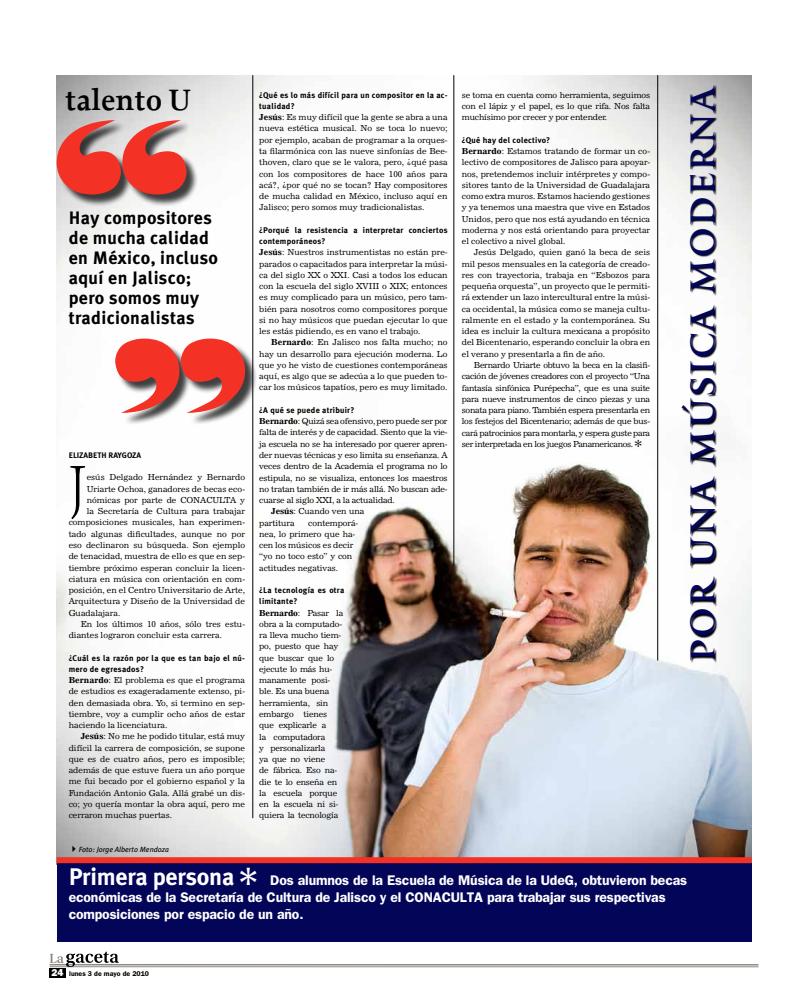
<style>
.page{position:relative;width:794px;height:1007px;background:#fff}
.page>*{position:absolute;margin:0;border:0;box-sizing:border-box;transform-origin:0 0}
.t1{font:300 59.9px "Proforma";color:#000}
.t2{font:34px "Mantinia";letter-spacing:.05em;color:#030559}
.t3{font:600 31px "Proforma";color:#000}
.t4{font:700 18px/20px "Meta Plus";letter-spacing:.02em;color:#000}
.t5{font:600 14px/17px "Franklin Gothic";letter-spacing:-.01em;color:#fff}
.t6{font:8.2px/11.3px "News 702 BT";color:#000;text-align:justify}
.t7{font:8.2px/11.3px "News 702 BT";letter-spacing:-.02em;color:#000}
.t8{font:700 8.2px/11.3px "Meta Plus";letter-spacing:.03em;color:#000}
.t9{font:700 8px "Meta Plus";color:#000}
.t10{font:italic 7.5px "Meta Plus";color:#000}
.t11{font:600 7px "Franklin Gothic";color:#000}
.s1{font-weight:700}
.s2{font-family:"Monotype Sorts";font-size:10px}
.s3{font-family:"Meta Plus";font-weight:700;font-size:24px}
.s4{font-family:"Monotype Sorts";font-weight:400;font-size:24px}
.s5{font-weight:800;font-size:10px;color:#fff}
</style>
<div class="page">
<hr style="left:50px;top:963px;width:708px;height:2px;background:#8f8984">
<hr style="left:50px;top:966px;width:708px;height:1px;background:#8f8984">
<svg style="left:50px;top:951px;width:69px;height:15px"></svg>
<div style="left:50px;top:968px;width:16px;height:9px;background:#000"></div>
<img style="left:57px;top:75px;width:694px;height:782px">
<div style="left:57px;top:863px;width:694px;height:78px;background:#030559"></div>
<div style="left:57px;top:857px;width:694px;height:6px;background:#f33124"></div>
<div style="left:58px;top:122px;width:141px;height:85px;background:#000;opacity:.75"></div>
<svg style="left:57px;top:120px;width:130px;height:74px;background:#d7645c"></svg>
<div style="left:117px;top:340px;width:140px;height:85px;background:#000;opacity:.75"></div>
<svg style="left:115px;top:338px;width:130px;height:75px"></svg>
<hr style="left:657px;top:75px;width:1px;height:585px;background:#000">
<svg style="left:682px;top:85px;width:35px;height:577px;fill:#f6f6f6"></svg>
<hr style="left:252px;top:75px;width:1px;height:743px;background:#000">
<hr style="left:453px;top:75px;width:1px;height:491px;background:#000">
<h3 class="t3" style="left:65px;top:81px;width:127px">talento U</h3>
<h3 class="t4" style="left:69px;top:208px;width:151px">H ay compositores de mucha calidad en México, incluso aquí en Jalisco; pero somos muy tradicionalistas</h3>
<p class="t9" style="left:69px;top:450px;width:64px">ELIZABETH RAYGOZA</p>
<h1 class="t1" style="left:69px;top:449px;width:20px">J</h1>
<p class="t6" style="left:87px;top:471px;width:160px">esús Delgado Hernández y Bernardo</p>
<p class="t6" style="left:87px;top:483px;width:160px">Uriarte Ochoa, ganadores de becas eco-</p>
<p class="t6" style="left:87px;top:494px;width:160px">nómicas por parte de CONACULTA y</p>
<p class="t6" style="left:87px;top:505px;width:160px">la Secretaría de Cultura para trabajar</p>
<p class="t6" style="left:69px;top:516px;width:178px">composiciones musicales, han experimen-</p>
<p class="t6" style="left:69px;top:528px;width:178px">tado algunas dificultades, aunque no por</p>
<p class="t6" style="left:69px;top:539px;width:178px">eso declinaron su búsqueda. Son ejemplo</p>
<p class="t6" style="left:69px;top:550px;width:178px">de tenacidad, muestra de ello es que en sep-</p>
<p class="t6" style="left:69px;top:561px;width:178px">tiembre próximo esperan concluir la licen-</p>
<p class="t6" style="left:69px;top:573px;width:178px">ciatura en música con orientación en com-</p>
<p class="t6" style="left:69px;top:584px;width:178px">posición, en el Centro Universitario de Arte,</p>
<p class="t6" style="left:69px;top:595px;width:178px">Arquitectura y Diseño de la Universidad de</p>
<p class="t6" style="left:69px;top:606px;width:53px">Guadalajara.</p>
<p class="t6" style="left:81px;top:618px;width:166px">En los últimos 10 años, sólo tres estu-</p>
<p class="t6" style="left:69px;top:629px;width:155px">diantes lograron concluir esta carrera.</p>
<p class="t8" style="left:69px;top:652px;width:178px">¿Cuál es la razón por la que es tan bajo el nú&shy;mero de egresados?</p>
<p class="t6" style="left:69px;top:674px;width:178px"><span class="s1">Bernardo</span>: El problema es que el programa de estudios es exageradamente extenso, pi&shy;den demasiada obra. Yo, si termino en sep&shy;tiembre, voy a cumplir ocho años de estar haciendo la licenciatura.</p>
<p class="t6" style="left:69px;top:730px;width:178px;text-indent:12px"><span class="s1">Jesús</span>: No me he podido titular, está muy difícil la carrera de composición, se supone que es de cuatro años, pero es imposible; además de que estuve fuera un año porque me fui becado por el gobierno español y la Fundación Antonio Gala. Allá grabé un dis&shy;co; yo quería montar la obra aquí, pero me cerraron muchas puertas.</p>
<p class="t10" style="left:69px;top:844px;width:102px">✔Foto: Jorge Alberto Mendoza</p>
<p class="t8" style="left:259px;top:89px;width:190px">¿Qué es lo más difícil para un compositor en la ac&shy;tualidad?</p>
<p class="t6" style="left:259px;top:111px;width:190px"><span class="s1">Jesús</span>: Es muy difícil que la gente se abra a una nueva estética musical. No se toca lo nuevo; por ejemplo, acaban de programar a la orques&shy;ta filarmónica con las nueve sinfonías de Bee&shy;thoven, claro que se le valora, pero, ¿qué pasa con los compositores de hace 100 años para acá?, ¿por qué no se tocan? Hay compositores de mucha calidad en México, incluso aquí en Jalisco; pero somos muy tradicionalistas.</p>
<p class="t8" style="left:259px;top:224px;width:190px">¿Porqué la resistencia a interpretar conciertos contemporáneos?</p>
<p class="t6" style="left:259px;top:246px;width:190px"><span class="s1">Jesús</span>: Nuestros instrumentistas no están pre&shy;parados o capacitados para interpretar la músi&shy;ca del siglo XX o XXI. Casi a todos los educan con la escuela del siglo XVIII o XIX; entonces es muy complicado para un músico, pero tam&shy;bién para nosotros como compositores porque si no hay músicos que puedan ejecutar lo que les estás pidiendo, es en vano el trabajo.</p>
<p class="t6" style="left:259px;top:336px;width:190px;text-indent:12px"><span class="s1">Bernardo</span>: En Jalisco nos falta mucho; no hay un desarrollo para ejecución moderna. Lo que yo he visto de cuestiones contemporáneas aquí, es algo que se adecúa a lo que pueden to&shy;car los músicos tapatíos, pero es muy limitado.</p>
<p class="t8" style="left:259px;top:404px;width:97px">¿A qué se puede atribuir?</p>
<p class="t7" style="left:259px;top:415px;width:190px"><span class="s1">Bernardo</span>: Quizá sea ofensivo, pero puede ser por</p>
<p class="t7" style="left:259px;top:427px;width:190px">falta de interés y de capacidad. Siento que la vie-</p>
<p class="t7" style="left:259px;top:438px;width:190px">ja escuela no se ha interesado por querer apren-</p>
<p class="t7" style="left:259px;top:449px;width:190px">der nuevas técnicas y eso limita su enseñanza. A</p>
<p class="t7" style="left:259px;top:460px;width:190px">veces dentro de la Academia el programa no lo</p>
<p class="t7" style="left:259px;top:472px;width:190px">estipula, no se visualiza, entonces los maestros</p>
<p class="t7" style="left:259px;top:483px;width:190px">no tratan también de ir más allá. No buscan ade-</p>
<p class="t7" style="left:259px;top:494px;width:137px">cuarse al siglo XXI, a la actualidad.</p>
<p class="t6" style="left:271px;top:505px;width:94px"><span class="s1">Jesús</span>: Cuando ven una</p>
<p class="t6" style="left:259px;top:517px;width:37px">partitura</p>
<p class="t6" style="left:259px;top:517px;width:100px;text-align:left;text-indent:49px">contemporá&shy;nea, lo primero que ha&shy;cen los músicos es decir “yo no toco esto” y con actitudes negativas.</p>
<p class="t8" style="left:259px;top:584px;width:86px">¿La tecnología es otra limitante?</p>
<p class="t7" style="left:259px;top:607px;width:86px"><span class="s1">Bernardo</span>: Pasar la obra a la computado&shy;ra lleva mucho tiem&shy;po, puesto que hay que buscar que lo ejecute lo más hu&shy;manamente posi&shy;ble. Es una buena herramienta, sin embargo tienes que explicarle a<br>la computadora<br>y personalizarla<br>ya que no viene<br>de fábrica. Eso na&shy;die te lo enseña en la escuela porque en la escuela ni si&shy;quiera la tecnología</p>
<p class="t6" style="left:462px;top:89px;width:190px">se toma en cuenta como herramienta, seguimos con el lápiz y el papel, es lo que rifa. Nos falta muchísimo por crecer y por entender.</p>
<p class="t8" style="left:462px;top:134px;width:90px">¿Qué hay del colectivo?</p>
<p class="t6" style="left:462px;top:145px;width:190px"><span class="s1">Bernardo</span>: Estamos tratando de formar un co&shy;lectivo de compositores de Jalisco para apoyar&shy;nos, pretendemos incluir intérpretes y compo&shy;sitores tanto de la Universidad de Guadalajara como extra muros. Estamos haciendo gestiones y ya tenemos una maestra que vive en Estados Unidos, pero que nos está ayudando en técnica moderna y nos está orientando para proyectar el colectivo a nivel global.</p>
<p class="t6" style="left:462px;top:247px;width:190px;text-indent:12px">Jesús Delgado, quien ganó la beca de seis mil pesos mensuales en la categoría de creado&shy;res con trayectoria, trabaja en “Esbozos para pequeña orquesta”, un proyecto que le permiti&shy;rá extender un lazo intercultural entre la músi&shy;ca occidental, la música como se maneja cultu&shy;ralmente en el estado y la contemporánea. Su idea es incluir la cultura mexicana a propósito del Bicentenario, esperando concluir la obra en el verano y presentarla a fin de año.</p>
<p class="t6" style="left:462px;top:359px;width:190px;text-indent:12px">Bernardo Uriarte obtuvo la beca en la clasifi&shy;cación de jóvenes creadores con el proyecto “Una fantasía sinfónica Purépecha”, que es una suite para nueve instrumentos de cinco piezas y una sonata para piano. También espera presentarla en los festejos del Bicentenario; además de que bus&shy;cará patrocinios para montarla, y espera guste para ser interpretada en los juegos Panamericanos. <span class="s2">[</span></p>
<h2 class="t2" style="left:681px;top:661px;width:579px;rotate:-90deg">Por una música moderna</h2>
<h3 class="t5" style="left:69px;top:871px;width:620px"><span class="s3">Primera persona</span> <span class="s4">Q</span> Dos alumnos de la Escuela de Música de la UdeG, obtuvieron becas económicas de la Secretaría de Cultura de Jalisco y el CONACULTA para trabajar sus respectivas composiciones por espacio de un año.</h3>
<p class="t11" style="left:52px;top:969px;width:99px"><span class="s5">24</span> lunes 3 de mayo de 2010</p>
</div>
